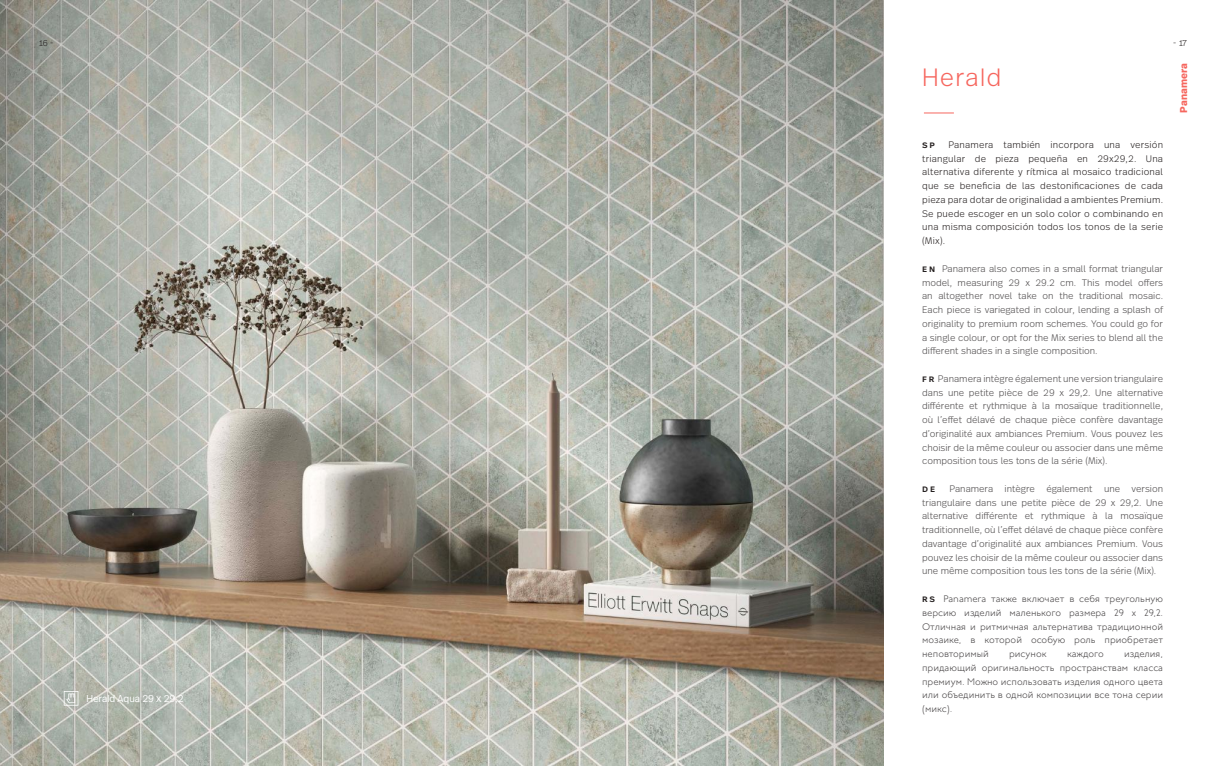
<style>
.page{position:relative;width:1226px;height:766px;background:#fff}
.page>*{position:absolute;margin:0;border:0;box-sizing:border-box;transform-origin:0 0}
.t1{font:300 25px "Real Head Pro";letter-spacing:.06em;color:#f6665e}
.t2{font:300 10px "Real Head Pro";color:#fff}
.t3{font:700 10px "Real Text Pro";letter-spacing:.01em;color:#f6665e}
.t4{font:300 9.5px/13.8px "Real Text Pro";color:#4e4b4c;text-align:justify}
.t5{font:300 9.5px/13.8px "P22 Underground CY";color:#4e4b4c;text-align:justify}
.t6{font:300 9.5px/13.8px "Real Text Pro";letter-spacing:.02em;color:#241f1f;text-align:justify}
.t7{font:500 9.5px "Real Text Pro";color:#241f1f}
.t8{font:300 8.75px "Real Text Pro";color:#241f1f}
.s1{font-weight:500;color:#241f1f}
.s2{font-family:"Real Text Pro";font-weight:500;color:#241f1f}
</style>
<div class="page">
<img style="left:0;top:0;width:883px;height:765px">
<svg style="left:64px;top:690px;width:14px;height:15px"></svg>
<hr style="left:924px;top:113px;width:30px;height:1px;background:#f6665e">
<p class="t8" style="left:39px;top:36px;width:16px">16 -</p>
<p class="t2" style="left:86px;top:690px;width:99px">Herald Aqua 29 x 29,2</p>
<p class="t8" style="left:1173px;top:36px;width:15px">- 17</p>
<h1 class="t1" style="left:922px;top:58px;width:81px">Herald</h1>
<p class="t3" style="left:1175px;top:113px;width:51px;rotate:-90deg">Panamera</p>
<p class="t6" style="left:922px;top:137px;width:242px;text-indent:26px">Panamera también incorpora una versión triangular de pieza pequeña en 29x29,2. Una alternativa diferente y rítmica al mosaico tradicional que se beneficia de las destonificaciones de cada pieza para dotar de originalidad a ambientes Premium.<br>Se puede escoger en un solo color o combinando en una misma composición todos los tonos de la serie (Mix).</p>
<p class="t4" style="left:922px;top:261px;width:242px"><span class="s1">e n</span> Panamera also comes in a small format triangular model, measuring 29 x 29.2 cm. This model offers an altogether novel take on the traditional mosaic.<br>Each piece is variegated in colour, lending a splash of originality to premium room schemes. You could go for a single colour, or opt for the Mix series to blend all the different shades in a single composition.</p>
<p class="t4" style="left:922px;top:371px;width:242px"><span class="s1">f r</span> Panamera intègre également une version triangulaire dans une petite pièce de 29 x 29,2. Une alternative différente et rythmique à la mosaïque traditionnelle, où l’effet délavé de chaque pièce confère davantage d’originalité aux ambiances Premium. Vous pouvez les choisir de la même couleur ou associer dans une même composition tous les tons de la série (Mix).</p>
<p class="t7" style="left:922px;top:481px;width:14px">de</p>
<p class="t7" style="left:922px;top:137px;width:14px">sp</p>
<p class="t4" style="left:922px;top:481px;width:242px;text-indent:27px">Panamera intègre également une version triangulaire dans une petite pièce de 29 x 29,2. Une alternative différente et rythmique à la mosaïque traditionnelle, où l’effet délavé de chaque pièce confère davantage d’originalité aux ambiances Premium. Vous pouvez les choisir de la même couleur ou associer dans une même composition tous les tons de la série (Mix).</p>
<p class="t5" style="left:922px;top:592px;width:242px"><span class="s2">r s</span> Panamera также включает в себя треугольную версию изделий маленького размера 29 x 29,2.<br>Отличная и ритмичная альтернатива традиционной мозаике, в которой особую роль приобретает неповторимый</p>
<p class="t5" style="left:922px;top:647px;width:242px;text-indent:202px">изделия, придающий оригинальность пространствам класса премиум. Можно использовать изделия одного цвета или объединить в одной композиции все тона серии (микс).</p>
<p class="t5" style="left:1009px;top:647px;width:39px">рисунок</p>
<p class="t5" style="left:1067px;top:647px;width:38px">каждого</p>
</div>
